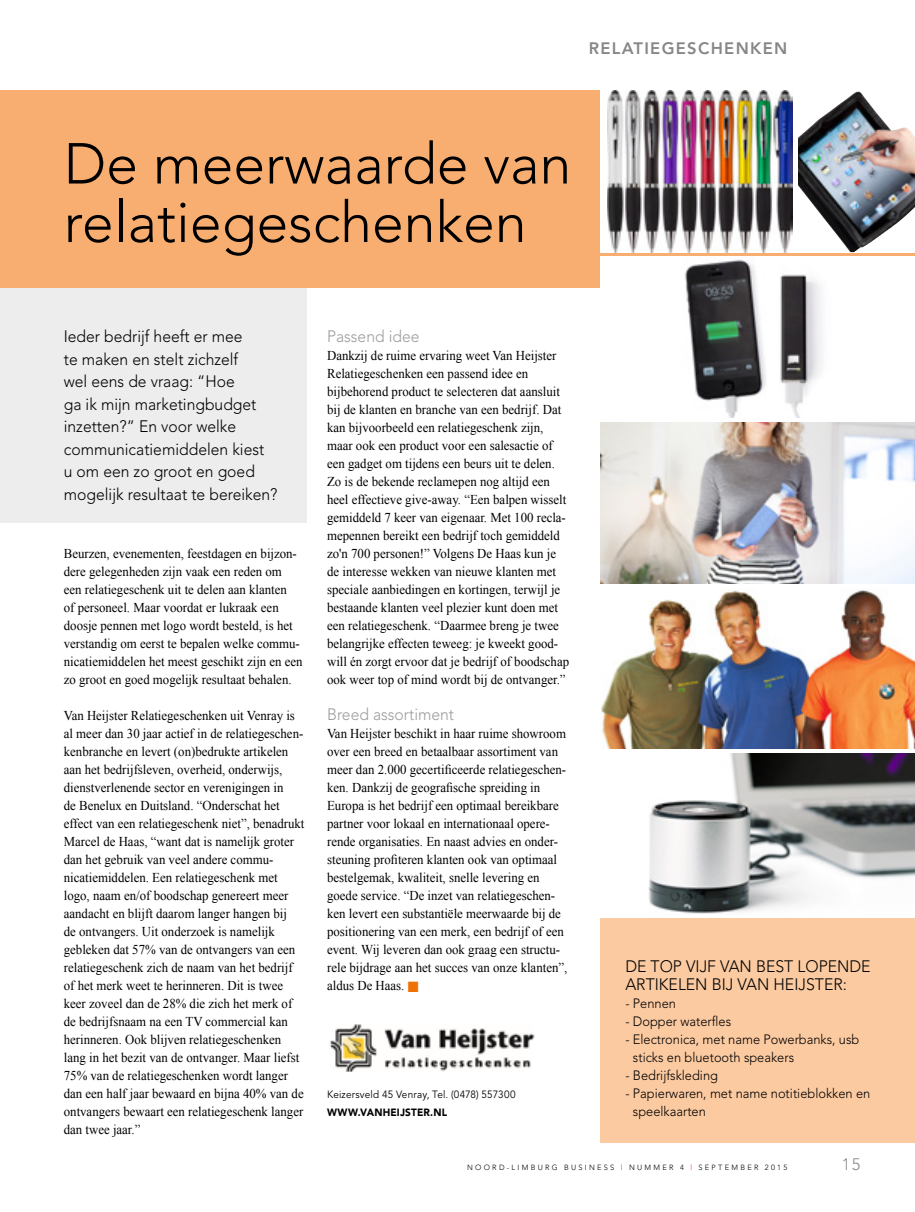
<style>
.page{position:relative;width:915px;height:1212px;background:#fff}
.page>*{position:absolute;margin:0;border:0;box-sizing:border-box;transform-origin:0 0}
.t1{font:300 57.15px/58.5px "Avenir";color:#000}
.t2{font:300 16.5px/22.5px "Avenir";color:#000;scale:.95 1}
.t3{font:300 16.5px/18px "Avenir";color:#000;scale:.96 1}
.t4{font:300 16.5px "Avenir";color:#9d9d9c;scale:.95 1}
.t5{font:800 16.5px "Avenir";letter-spacing:.08em;color:#878787}
.t6{font:300 16.5px "Avenir";color:#878787}
.t7{font:13.5px/18px "Times New Roman";color:#000;scale:.95 1}
.t8{font:300 13.5px/18px "Avenir";color:#000;scale:.95 1}
.t9{font:10.5px "Avenir";letter-spacing:.015em;color:#000;scale:.95 1}
.t10{font:900 10.5px "Avenir";letter-spacing:.02em;color:#000;scale:.95 1}
.t11{font:300 7.5px "Avenir";letter-spacing:.3em;color:#000}
.s1{color:#ee7203}
.s2{color:#d40f14}
</style>
<div class="page">
<div style="left:600px;top:918px;width:314px;height:224px;background:#fbcaa1"></div>
<div style="left:0;top:91px;width:914px;height:197px;background:#f7ae70"></div>
<div style="left:0;top:288px;width:306px;height:234px;background:#ededed"></div>
<img style="left:797px;top:92px;width:117px;height:160px">
<img style="left:600px;top:422px;width:314px;height:162px">
<div style="left:600px;top:256px;width:314px;height:161px;background:#fff"></div>
<img style="left:685px;top:259px;width:137px;height:158px">
<img style="left:601px;top:589px;width:313px;height:159px">
<img style="left:648px;top:753px;width:266px;height:161px">
<img style="left:330px;top:1024px;width:205px;height:47px">
<div style="left:600px;top:90px;width:197px;height:162px;background:#fff"></div>
<img style="left:607px;top:91px;width:185px;height:161px">
<div style="left:0;top:0;width:6px;height:285px;background:#000;opacity:.75"></div>
<p class="t5" style="left:588px;top:39px;width:200px">RELATIEGESCHENKEN</p>
<h1 class="t1" style="left:64px;top:134px;width:509px">De meerwaarde van relatiegeschenken</h1>
<p class="t2" style="left:64px;top:325px;width:226px">Ieder bedrijf heeft er mee<br>te maken en stelt zichzelf<br>wel eens de vraag: “Hoe<br>ga ik mijn marketingbudget inzetten?” En voor welke communicatiemiddelen kiest<br>u om een zo groot en goed mogelijk resultaat te bereiken?</p>
<p class="t7" style="left:64px;top:544px;width:253px">Beurzen, evenementen, feestdagen en bijzon&shy;dere gelegenheden zijn vaak een reden om een relatiegeschenk uit te delen aan klanten<br>of personeel. Maar voordat er lukraak een doosje pennen met logo wordt besteld, is het verstandig om eerst te bepalen welke commu&shy;nicatiemiddelen het meest geschikt zijn en een zo groot en goed mogelijk resultaat behalen.</p>
<p class="t7" style="left:64px;top:706px;width:255px">Van Heijster Relatiegeschenken uit Venray is al meer dan 30 jaar actief in de relatiegeschen&shy;kenbranche en levert (on)bedrukte artikelen aan het bedrijfsleven, overheid, onderwijs, dienstverlenende sector en verenigingen in<br>de Benelux en Duitsland. “Onderschat het effect van een relatiegeschenk niet”, benadrukt Marcel de Haas, “want dat is namelijk groter dan het gebruik van veel andere commu&shy;nicatiemiddelen. Een relatiegeschenk met logo, naam en/of boodschap genereert meer aandacht en blijft daarom langer hangen bij<br>de ontvangers. Uit onderzoek is namelijk gebleken dat 57% van de ontvangers van een relatiegeschenk zich de naam van het bedrijf of het merk weet te herinneren. Dit is twee keer zoveel dan de 28% die zich het merk of de bedrijfsnaam na een TV commercial kan herinneren. Ook blijven relatiegeschenken lang in het bezit van de ontvanger. Maar liefst 75% van de relatiegeschenken wordt langer dan een half jaar bewaard en bijna 40% van de ontvangers bewaart een relatiegeschenk langer dan twee jaar.”</p>
<p class="t4" style="left:327px;top:327px;width:99px">Passend idee</p>
<p class="t7" style="left:327px;top:346px;width:256px">Dankzij de ruime ervaring weet Van Heijster Relatiegeschenken een passend idee en bijbehorend product te selecteren dat aansluit bij de klanten en branche van een bedrijf. Dat kan bijvoorbeeld een relatiegeschenk zijn, maar ook een product voor een salesactie of een gadget om tijdens een beurs uit te delen.<br>Zo is de bekende reclamepen nog altijd een heel effectieve give-away. “Een balpen wisselt gemiddeld 7 keer van eigenaar. Met 100 recla&shy;mepennen bereikt een bedrijf toch gemiddeld zo'n 700 personen!” Volgens De Haas kun je de interesse wekken van nieuwe klanten met speciale aanbiedingen en kortingen, terwijl je bestaande klanten veel plezier kunt doen met een relatiegeschenk. “Daarmee breng je twee belangrijke effecten teweeg: je kweekt good&shy;will én zorgt ervoor dat je bedrijf of boodschap ook weer top of mind wordt bij de ontvanger.”</p>
<p class="t4" style="left:327px;top:705px;width:135px">Breed assortiment</p>
<p class="t7" style="left:327px;top:724px;width:254px">Van Heijster beschikt in haar ruime showroom over een breed en betaalbaar assortiment van meer dan 2.000 gecertificeerde relatiegeschen&shy;ken. Dankzij de geografische spreiding in Europa is het bedrijf een optimaal bereikbare partner voor lokaal en internationaal opere&shy;rende organisaties. En naast advies en onder&shy;steuning profiteren klanten ook van optimaal bestelgemak, kwaliteit, snelle levering en goede service. “De inzet van relatiegeschen&shy;ken levert een substantiële meerwaarde bij de positionering van een merk, een bedrijf of een event. Wij leveren dan ook graag een structu&shy;rele bijdrage aan het succes van onze klanten”, aldus De Haas. <span class="s1">■</span></p>
<p class="t9" style="left:327px;top:1088px;width:200px">Keizersveld 45 Venray, Tel. (0478) 557300</p>
<p class="t10" style="left:327px;top:1106px;width:128px">WWW.VANHEIJSTER.NL</p>
<p class="t3" style="left:625px;top:957px;width:257px">DE TOP VIJF VAN BEST LOPENDE<br>ARTIKELEN BIJ VAN HEIJSTER:</p>
<p class="t8" style="left:625px;top:994px;width:55px">- Pennen</p>
<p class="t8" style="left:625px;top:1012px;width:113px">- Dopper waterfles</p>
<p class="t8" style="left:632px;top:1030px;width:240px;text-indent:-8px">- Electronica, met name Powerbanks, usb sticks en bluetooth speakers</p>
<p class="t8" style="left:625px;top:1066px;width:99px">- Bedrijfskleding</p>
<p class="t8" style="left:632px;top:1084px;width:251px;text-indent:-8px">- Papierwaren, met name notitieblokken en speelkaarten</p>
<p class="t11" style="left:467px;top:1163px;width:321px">NOORD-LIMBURG BUSINESS <span class="s2">|</span> NUMMER 4 <span class="s2">|</span> SEPTEMBER 2015</p>
<p class="t6" style="left:841px;top:1155px;width:20px">15</p>
</div>
